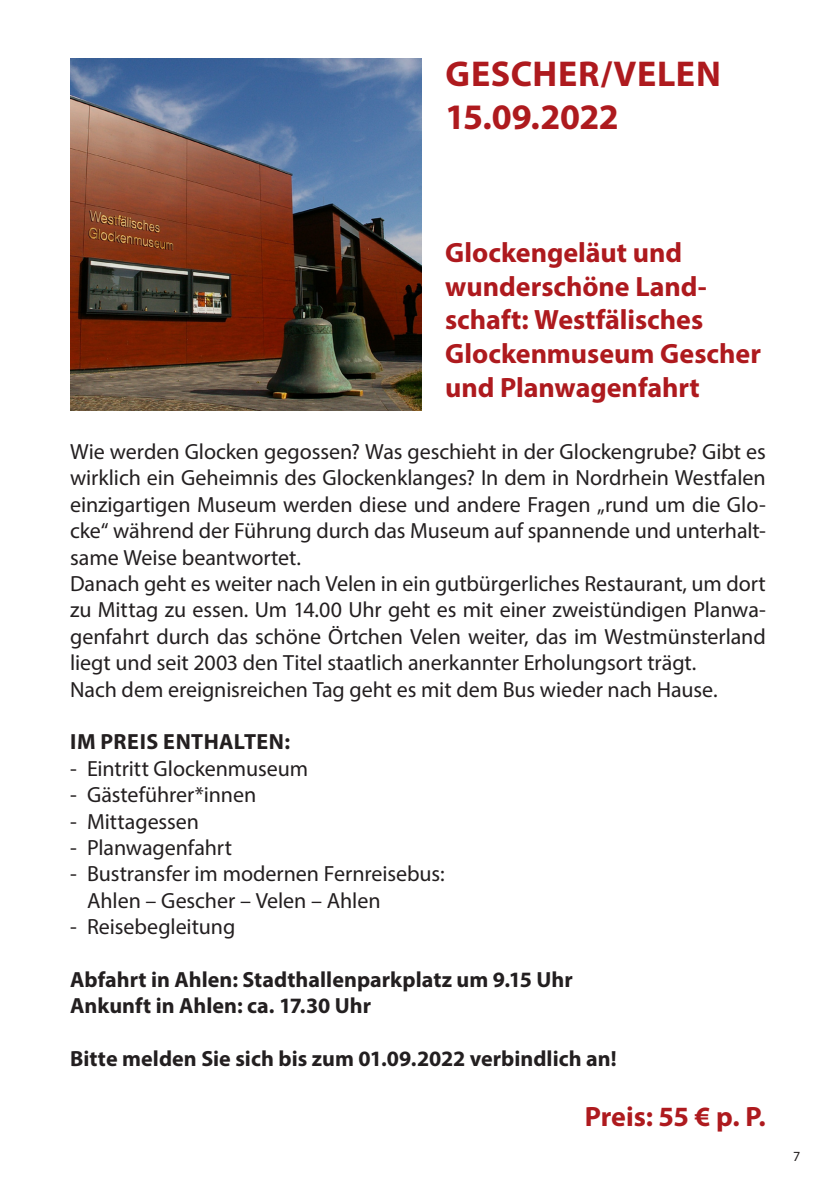
<style>
.page{position:relative;width:840px;height:1191px;background:#fff}
.page>*{position:absolute;margin:0;border:0;box-sizing:border-box;transform-origin:0 0}
.t1{font:700 36px/43.2px "Myriad Pro";letter-spacing:.01em;color:#ae1a1e}
.t2{font:700 28px/33.6px "Myriad Pro";color:#ae1a1e}
.t3{font:22px/26.4px "Myriad Pro";letter-spacing:-.005em;color:#231f20}
.t4{font:700 22px/26.4px "Myriad Pro";color:#231f20}
.t5{font:700 22px "Myriad Pro";letter-spacing:.02em;color:#231f20}
.t6{font:14px "Myriad Pro";color:#231f20}
</style>
<div class="page">
<img style="left:70px;top:59px;width:351px;height:351px">
<h1 class="t1" style="left:445px;top:51px;width:277px">GESCHER/VELEN<br>15.09.2022</h1>
<p class="t2" style="left:445px;top:235px;width:317px">Glockengeläut und wunderschöne Land&shy;schaft: Westfälisches<br>Glockenmuseum Gescher und Planwagenfahrt</p>
<p class="t3" style="left:70px;top:438px;width:697px">Wie werden Glocken gegossen? Was geschieht in der Glockengrube? Gibt es wirklich ein Geheimnis des Glockenklanges? In dem in Nordrhein Westfalen einzigartigen Museum werden diese und andere Fragen „rund um die Glo&shy;cke“ während der Führung durch das Museum auf spannende und unterhalt&shy;same Weise beantwortet.<br>Danach geht es weiter nach Velen in ein gutbürgerliches Restaurant, um dort zu Mittag zu essen. Um 14.00 Uhr geht es mit einer zweistündigen Planwa&shy;genfahrt durch das schöne Örtchen Velen weiter, das im Westmünsterland liegt und seit 2003 den Titel staatlich anerkannter Erholungsort trägt.<br>Nach dem ereignisreichen Tag geht es mit dem Bus wieder nach Hause.</p>
<p class="t5" style="left:70px;top:727px;width:221px">IM PREIS ENTHALTEN:</p>
<p class="t3" style="left:70px;top:755px;width:239px">- Eintritt Glockenmuseum</p>
<p class="t3" style="left:70px;top:781px;width:188px">- Gästeführer*innen</p>
<p class="t3" style="left:70px;top:807px;width:130px">- Mittagessen</p>
<p class="t3" style="left:70px;top:834px;width:163px">- Planwagenfahrt</p>
<p class="t3" style="left:87px;top:860px;width:359px;text-indent:-17px">- Bustransfer im modernen Fernreisebus:<br>Ahlen – Gescher – Velen – Ahlen</p>
<p class="t3" style="left:70px;top:913px;width:167px">- Reisebegleitung</p>
<p class="t4" style="left:70px;top:965px;width:504px">Abfahrt in Ahlen: Stadthallenparkplatz um 9.15 Uhr<br>Ankunft in Ahlen: ca. 17.30 Uhr</p>
<p class="t4" style="left:70px;top:1045px;width:548px">Bitte melden Sie sich bis zum 01.09.2022 verbindlich an!</p>
<p class="t2" style="left:584px;top:1099px;width:182px">Preis: 55 € p. P.</p>
<p class="t6" style="left:792px;top:1147px;width:9px">7</p>
</div>
